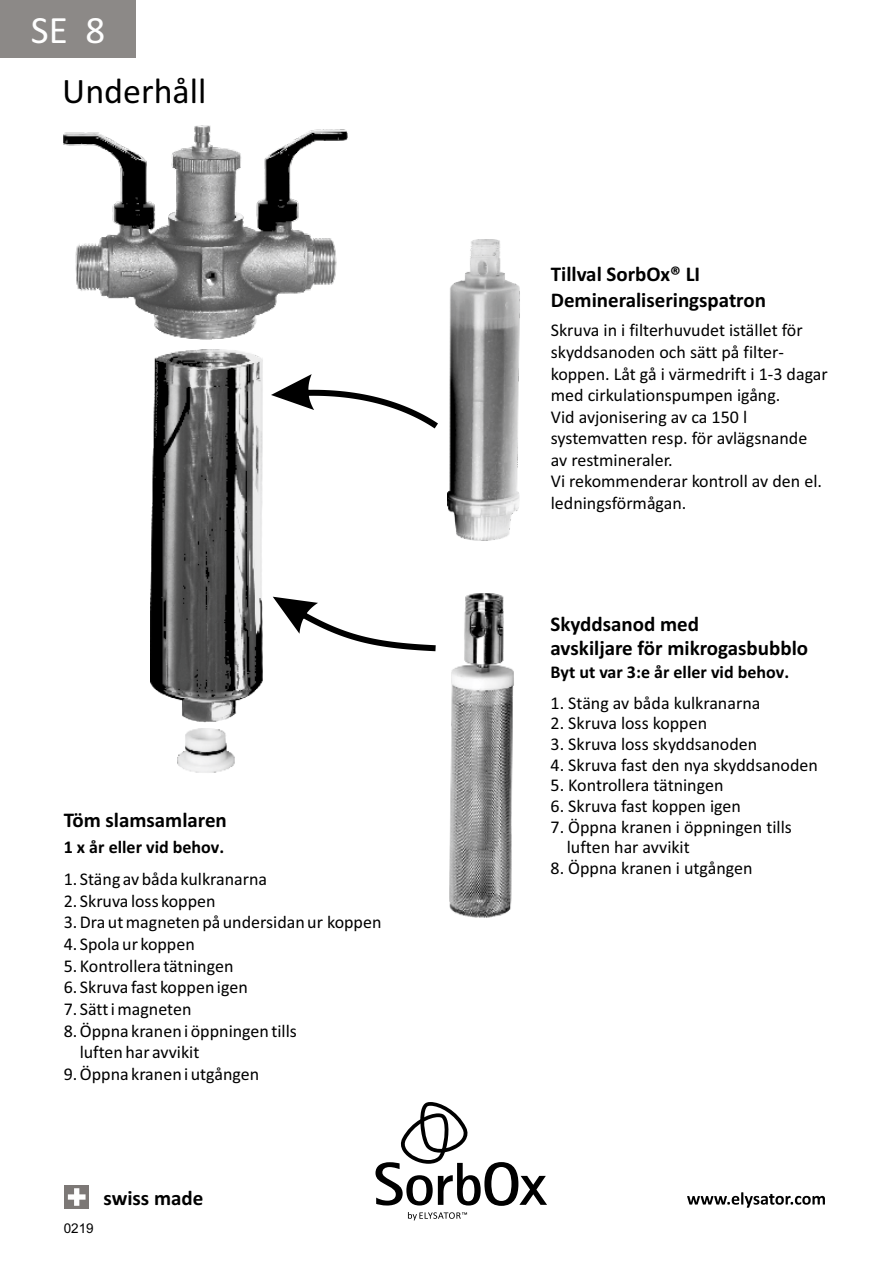
<style>
.page{position:relative;width:893px;height:1263px;background:#fff}
.page>*{position:absolute;margin:0;border:0;box-sizing:border-box;transform-origin:0 0}
.t1{font:39px "Calibri";color:#fefefe}
.t2{font:36px "Calibri";color:#000}
.t3{font:700 21px/25.7px "Calibri";color:#000}
.t4{font:18px/21.6px "Calibri";color:#000}
.t5{font:700 18px "Calibri";color:#000}
.t6{font:13.5px "Arial";color:#000}
</style>
<div class="page">
<img style="left:447px;top:240px;width:73px;height:301px">
<img style="left:450px;top:594px;width:64px;height:324px">
<img style="left:160px;top:350px;width:97px;height:6px">
<img style="left:150px;top:356px;width:113px;height:366px">
<img style="left:177px;top:728px;width:58px;height:45px">
<img style="left:64px;top:125px;width:283px;height:214px">
<div style="left:0;top:0;width:136px;height:57px;background:#8c8987"></div>
<svg style="left:687px;top:1192px;width:138px;height:16px"></svg>
<svg style="left:273px;top:597px;width:163px;height:54px"></svg>
<svg style="left:271px;top:374px;width:167px;height:54px"></svg>
<svg style="left:375px;top:1102px;width:172px;height:104px"></svg>
<svg style="left:408px;top:1212px;width:59px;height:8px"></svg>
<div style="left:65px;top:1185px;width:24px;height:24px;background:#7c7876"></div>
<svg style="left:68px;top:1188px;width:18px;height:18px"></svg>
<h1 class="t1" style="left:31px;top:14px;width:76px">SE 8</h1>
<h2 class="t2" style="left:62px;top:76px;width:146px">Underhåll</h2>
<p class="t3" style="left:64px;top:809px;width:165px">Töm slamsamlaren</p>
<p class="t5" style="left:64px;top:839px;width:162px">1 x år eller vid behov.</p>
<p class="t4" style="left:64px;top:870px;width:205px">1. Stäng av båda kulkranarna</p>
<p class="t4" style="left:64px;top:891px;width:153px">2. Skruva loss koppen</p>
<p class="t4" style="left:64px;top:913px;width:319px">3. Dra ut magneten på undersidan ur koppen</p>
<p class="t4" style="left:64px;top:935px;width:133px">4. Spola ur koppen</p>
<p class="t4" style="left:64px;top:956px;width:171px">5. Kontrollera tätningen</p>
<p class="t4" style="left:64px;top:978px;width:185px">6. Skruva fast koppen igen</p>
<p class="t4" style="left:64px;top:999px;width:129px">7. Sätt i magneten</p>
<p class="t4" style="left:80px;top:1021px;width:219px;text-indent:-16px">8. Öppna kranen i öppningen tills luften har avvikit</p>
<p class="t4" style="left:64px;top:1064px;width:197px">9. Öppna kranen i utgången</p>
<p class="t6" style="left:64px;top:1223px;width:32px">0219</p>
<p class="t3" style="left:103px;top:1187px;width:101px">swiss made</p>
<p class="t3" style="left:551px;top:263px;width:217px">Tillval SorbOx® LI<br>Demineraliseringspatron</p>
<p class="t4" style="left:551px;top:321px;width:278px">Skruva in i filterhuvudet istället för skyddsanoden och sätt på filter&shy;koppen. Låt gå i värmedrift i 1-3 dagar med cirkulationspumpen igång.<br>Vid avjonisering av ca 150 l systemvatten resp. för avlägsnande av restmineraler.<br>Vi rekommenderar kontroll av den el. ledningsförmågan.</p>
<p class="t3" style="left:551px;top:614px;width:259px;line-height:24.2px">Skyddsanod med<br>avskiljare för mikrogasbubblo</p>
<p class="t5" style="left:551px;top:664px;width:240px">Byt ut var 3:e år eller vid behov.</p>
<p class="t4" style="left:550px;top:693px;width:211px">1. Stäng av båda kulkranarna</p>
<p class="t4" style="left:550px;top:714px;width:158px">2. Skruva loss koppen</p>
<p class="t4" style="left:550px;top:735px;width:208px">3. Skruva loss skyddsanoden</p>
<p class="t4" style="left:550px;top:755px;width:269px">4. Skruva fast den nya skyddsanoden</p>
<p class="t4" style="left:550px;top:776px;width:174px">5. Kontrollera tätningen</p>
<p class="t4" style="left:550px;top:797px;width:192px">6. Skruva fast koppen igen</p>
<p class="t4" style="left:567px;top:818px;width:227px;line-height:20.7px;text-indent:-16px">7. Öppna kranen i öppningen tills luften har avvikit</p>
<p class="t4" style="left:550px;top:859px;width:203px">8. Öppna kranen i utgången</p>
</div>
